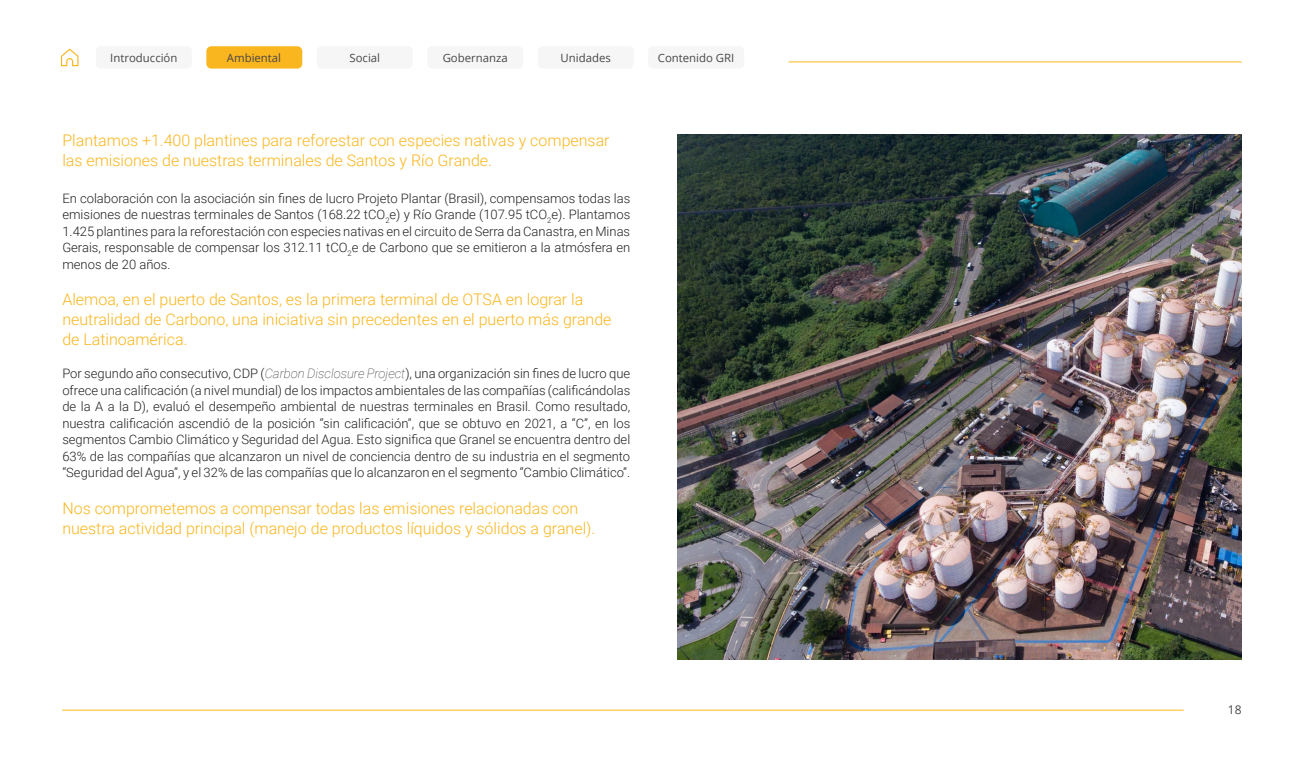
<style>
.page{position:relative;width:1304px;height:766px;background:#fff}
.page>*{position:absolute;margin:0;border:0;box-sizing:border-box;transform-origin:0 0}
.t1{font:300 16px/20px "Roboto";color:#fab61f}
.t2{font:300 13px/16.5px "Roboto";color:#231f20;text-align:justify}
.t3{font:12px "Open Sans";color:#494747}
.t4{font:11.4px "Open Sans";color:#494747}
.s1{font-weight:100;font-style:italic}
</style>
<div class="page">
<hr style="left:789px;top:61px;width:453px;height:1px;background:#fdb719">
<svg style="left:61px;top:49px;width:18px;height:17px"></svg>
<div style="left:96px;top:46px;width:96px;height:23px;background:#f6f6f6;border-radius:5px"></div>
<div style="left:206px;top:46px;width:96px;height:23px;background:#fab61f;border-radius:5px"></div>
<div style="left:648px;top:46px;width:96px;height:23px;background:#f6f6f6;border-radius:5px"></div>
<div style="left:427px;top:46px;width:96px;height:23px;background:#f6f6f6;border-radius:5px"></div>
<div style="left:538px;top:46px;width:96px;height:23px;background:#f6f6f6;border-radius:5px"></div>
<div style="left:317px;top:46px;width:96px;height:23px;background:#f6f6f6;border-radius:5px"></div>
<img style="left:677px;top:134px;width:565px;height:525px">
<hr style="left:62px;top:709px;width:1122px;height:1px;background:#fdb719">
<p class="t4" style="left:110px;top:50px;width:69px">Introducción</p>
<p class="t4" style="left:227px;top:50px;width:56px">Ambiental</p>
<p class="t4" style="left:349px;top:50px;width:32px">Social</p>
<p class="t4" style="left:443px;top:50px;width:67px">Gobernanza</p>
<p class="t4" style="left:561px;top:50px;width:52px">Unidades</p>
<p class="t4" style="left:658px;top:50px;width:78px">Contenido GRI</p>
<p class="t1" style="left:62px;top:130px;width:549px">Plantamos +1.400 plantines para reforestar con especies nativas y compensar las emisiones de nuestras terminales de Santos y Río Grande.</p>
<p class="t2" style="left:62px;top:189px;width:569px">En colaboración con la asociación sin fines de lucro Projeto Plantar (Brasil), compensamos todas las emisiones de nuestras terminales de Santos (168.22 tCO<sub>2</sub>e) y Río Grande (107.95 tCO<sub>2</sub>e). Plantamos 1.425 plantines para la reforestación con especies nativas en el circuito de Serra da Canastra, en Minas Gerais, responsable de compensar los 312.11 tCO<sub>2</sub>e de Carbono que se emitieron a la atmósfera en menos de 20 años.</p>
<p class="t1" style="left:62px;top:289px;width:551px">Alemoa, en el puerto de Santos, es la primera terminal de OTSA en lograr la neutralidad de Carbono, una iniciativa sin precedentes en el puerto más grande de Latinoamérica.</p>
<p class="t2" style="left:62px;top:365px;width:569px">Por segundo año consecutivo, CDP (<span class="s1">Carbon Disclosure Project</span>), una organización sin fines de lucro que ofrece una calificación (a nivel mundial) de los impactos ambientales de las compañías (calificándolas de la A a la D), evaluó el desempeño ambiental de nuestras terminales en Brasil. Como resultado, nuestra calificación ascendió de la posición “sin calificación”, que se obtuvo en 2021, a “C”, en los segmentos Cambio Climático y Seguridad del Agua. Esto significa que Granel se encuentra dentro del 63% de las compañías que alcanzaron un nivel de conciencia dentro de su industria en el segmento “Seguridad del Agua”, y el 32% de las compañías que lo alcanzaron en el segmento “Cambio Climático”.</p>
<p class="t1" style="left:62px;top:497px;width:534px">Nos comprometemos a compensar todas las emisiones relacionadas con nuestra actividad principal (manejo de productos líquidos y sólidos a granel).</p>
<p class="t3" style="left:1228px;top:700px;width:15px">18</p>
</div>
